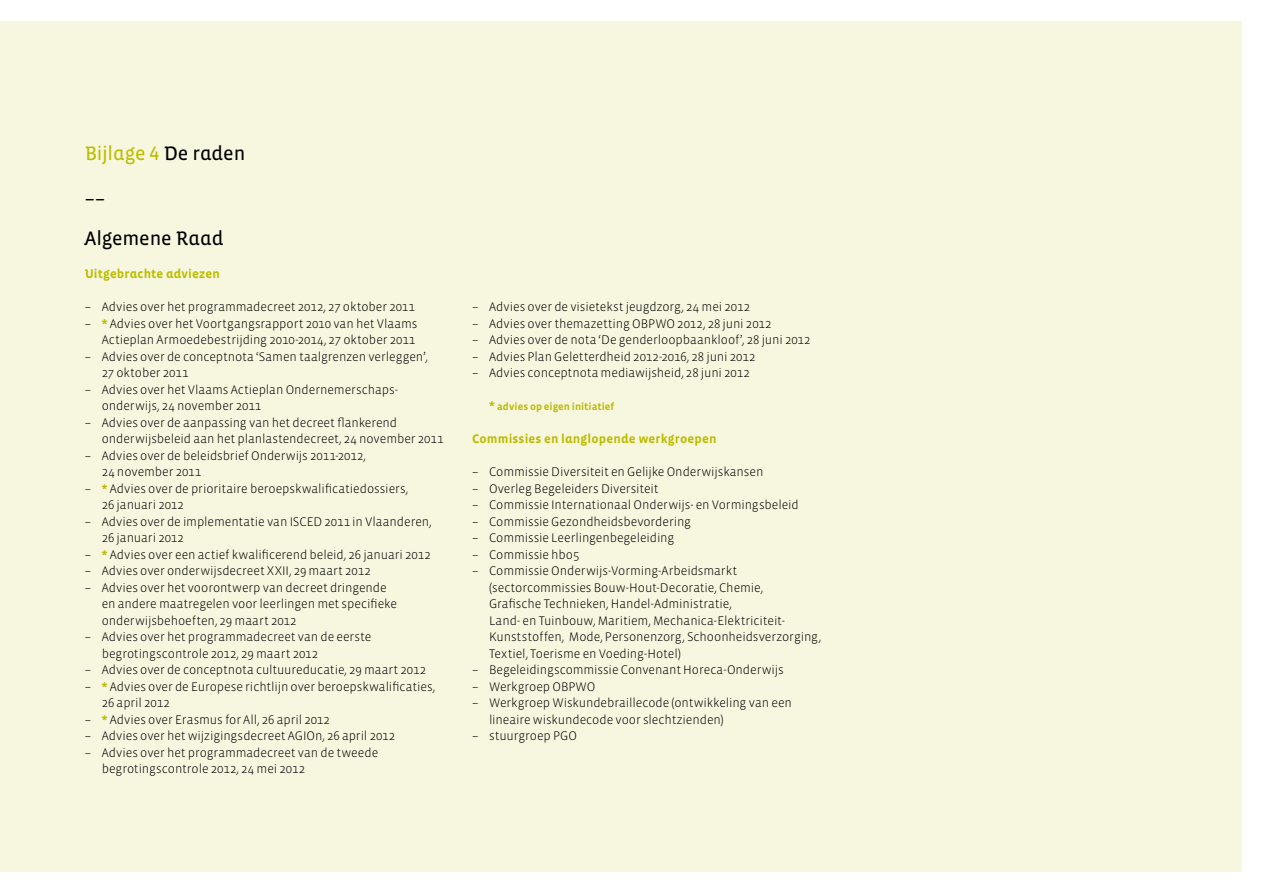
<style>
.page{position:relative;width:1263px;height:893px;background:#fff}
.page>*{position:absolute;margin:0;border:0;box-sizing:border-box;transform-origin:0 0}
.t1{font:19.95px "Vista Sans Alt Reg";letter-spacing:-.005em;color:#bcbd00}
.t2{font:19.95px/40.5px "Vista Sans Alt Reg";letter-spacing:-.005em;color:#000}
.t3{font:300 12.75px/16.5px "Vista Sans";letter-spacing:-.005em;color:#000}
.t4{font:700 12.75px "Vista Sans Alt";letter-spacing:.015em;color:#bcbd00}
.t5{font:700 10.5px "Vista Sans";letter-spacing:.005em;color:#bcbd00}
.s1{color:#000}
.s2{font-weight:700;color:#bcbd00}
.s3{font-size:12.75px}
</style>
<div class="page">
<div style="left:0;top:21px;width:1242px;height:851px;background:#f7f7e0"></div>
<h1 class="t1" style="left:85px;top:143px;width:162px">Bijlage 4 <span class="s1">De raden</span></h1>
<h1 class="t2" style="left:85px;top:178px;width:140px">––<br>Algemene Raad</h1>
<p class="t4" style="left:85px;top:267px;width:137px">Uitgebrachte adviezen</p>
<p class="t3" style="left:85px;top:299px;width:332px">– Advies over het programmadecreet 2012, 27 oktober 2011</p>
<p class="t3" style="left:85px;top:315px;width:334px;text-align:right">– <span class="s2">*</span> Advies over het Voortgangsrapport 2010 van het Vlaams<br>Actieplan Armoedebestrijding 2010-2014, 27 oktober 2011</p>
<p class="t3" style="left:102px;top:348px;width:328px;text-indent:-17px">– Advies over de conceptnota ‘Samen taalgrenzen verleggen’,<br>27 oktober 2011</p>
<p class="t3" style="left:102px;top:381px;width:298px;text-indent:-17px">– Advies over het Vlaams Actieplan Ondernemerschaps&shy;onderwijs, 24 november 2011</p>
<p class="t3" style="left:102px;top:414px;width:343px;text-indent:-17px">– Advies over de aanpassing van het decreet flankerend onderwijsbeleid aan het planlastendecreet, 24 november 2011</p>
<p class="t3" style="left:102px;top:447px;width:266px;text-indent:-17px">– Advies over de beleidsbrief Onderwijs 2011-2012,<br>24 november 2011</p>
<p class="t3" style="left:102px;top:480px;width:308px;text-indent:-17px">– <span class="s2">*</span> Advies over de prioritaire beroepskwalificatiedossiers,<br>26 januari 2012</p>
<p class="t3" style="left:102px;top:513px;width:331px;text-indent:-17px">– Advies over de implementatie van ISCED 2011 in Vlaanderen,<br>26 januari 2012</p>
<p class="t3" style="left:85px;top:546px;width:348px">– <span class="s2">*</span> Advies over een actief kwalificerend beleid, 26 januari 2012</p>
<p class="t3" style="left:85px;top:563px;width:288px">– Advies over onderwijsdecreet XXII, 29 maart 2012</p>
<p class="t3" style="left:102px;top:579px;width:297px;text-indent:-17px">– Advies over het voorontwerp van decreet dringende en andere maatregelen voor leerlingen met specifieke onderwijsbehoeften, 29 maart 2012</p>
<p class="t3" style="left:102px;top:629px;width:271px;text-indent:-17px">– Advies over het programmadecreet van de eerste begrotingscontrole 2012, 29 maart 2012</p>
<p class="t3" style="left:85px;top:662px;width:343px">– Advies over de conceptnota cultuureducatie, 29 maart 2012</p>
<p class="t3" style="left:102px;top:678px;width:335px;text-indent:-17px">– <span class="s2">*</span> Advies over de Europese richtlijn over beroepskwalificaties,<br>26 april 2012</p>
<p class="t3" style="left:85px;top:711px;width:247px">– <span class="s2">*</span> Advies over Erasmus for All, 26 april 2012</p>
<p class="t3" style="left:85px;top:728px;width:312px">– Advies over het wijzigingsdecreet AGIOn, 26 april 2012</p>
<p class="t3" style="left:102px;top:744px;width:278px;text-indent:-17px">– Advies over het programmadecreet van de tweede begrotingscontrole 2012, 24 mei 2012</p>
<p class="t3" style="left:472px;top:299px;width:280px">– Advies over de visietekst jeugdzorg, 24 mei 2012</p>
<p class="t3" style="left:472px;top:315px;width:301px">– Advies over themazetting OBPWO 2012, 28 juni 2012</p>
<p class="t3" style="left:472px;top:332px;width:340px">– Advies over de nota ‘De genderloopbaankloof’, 28 juni 2012</p>
<p class="t3" style="left:472px;top:348px;width:285px">– Advies Plan Geletterdheid 2012-2016, 28 juni 2012</p>
<p class="t3" style="left:472px;top:365px;width:279px">– Advies conceptnota mediawijsheid, 28 juni 2012</p>
<p class="t5" style="left:489px;top:401px;width:127px"><span class="s3">*</span> advies op eigen initiatief</p>
<p class="t4" style="left:472px;top:432px;width:246px">Commissies en langlopende werkgroepen</p>
<p class="t3" style="left:472px;top:464px;width:293px">– Commissie Diversiteit en Gelijke Onderwijskansen</p>
<p class="t3" style="left:472px;top:480px;width:188px">– Overleg Begeleiders Diversiteit</p>
<p class="t3" style="left:472px;top:497px;width:328px">– Commissie Internationaal Onderwijs- en Vormingsbeleid</p>
<p class="t3" style="left:472px;top:513px;width:221px">– Commissie Gezondheidsbevordering</p>
<p class="t3" style="left:472px;top:530px;width:204px">– Commissie Leerlingenbegeleiding</p>
<p class="t3" style="left:472px;top:546px;width:109px">– Commissie hbo5</p>
<p class="t3" style="left:472px;top:563px;width:267px">– Commissie Onderwijs-Vorming-Arbeidsmarkt</p>
<p class="t3" style="left:489px;top:579px;width:276px">(sectorcommissies Bouw-Hout-Decoratie, Chemie,</p>
<p class="t3" style="left:489px;top:596px;width:244px">Grafische Technieken, Handel-Administratie,</p>
<p class="t3" style="left:489px;top:612px;width:297px">Land- en Tuinbouw, Maritiem, Mechanica-Elektriciteit-</p>
<p class="t3" style="left:472px;top:629px;width:351px">Kunststoffen, Mode, Personenzorg, Schoonheidsverzorging,</p>
<p class="t3" style="left:489px;top:645px;width:193px">Textiel, Toerisme en Voeding-Hotel)</p>
<p class="t3" style="left:472px;top:662px;width:313px">– Begeleidingscommissie Convenant Horeca-Onderwijs</p>
<p class="t3" style="left:472px;top:678px;width:125px">– Werkgroep OBPWO</p>
<p class="t3" style="left:489px;top:695px;width:304px;text-indent:-17px">– Werkgroep Wiskundebraillecode (ontwikkeling van een lineaire wiskundecode voor slechtzienden)</p>
<p class="t3" style="left:472px;top:728px;width:106px">– stuurgroep PGO</p>
</div>
